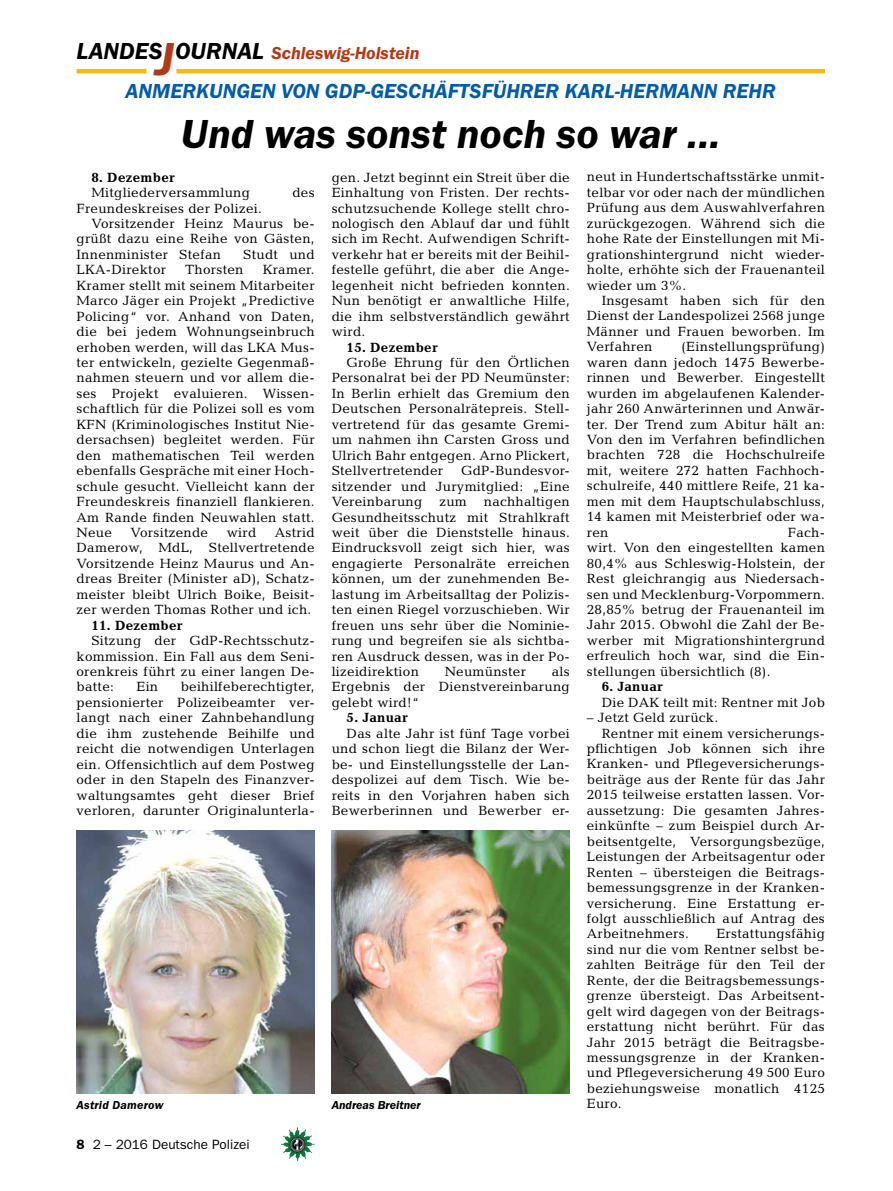
<style>
.page{position:relative;width:893px;height:1191px;background:#fff}
.page>*{position:absolute;margin:0;border:0;box-sizing:border-box;transform-origin:0 0}
.t1{font:italic 600 42px "Franklin Gothic Itc T";color:#000}
.t2{font:italic 600 21px "Franklin Gothic Itc T";color:#005baa}
.t3{font:italic 600 18px "Franklin Gothic Itc T";color:#b33916}
.t4{font:13.5px/15.5px "Candida";letter-spacing:.02em;color:#000;text-align:justify}
.t5{font:700 13.5px "Candida";letter-spacing:.02em;color:#000}
.t6{font:13.5px "Franklin Gothic";color:#000}
.t7{font:italic 600 12px "Franklin Gothic Itc T";color:#000}
.t8{font:italic 600 12px "Franklin Gothic Itc T";letter-spacing:.02em;color:#000}
.s1{font-size:24px;color:#000}
.s2{font-size:48px}
.s3{font-weight:600}
</style>
<div class="page">
<hr style="left:77px;top:69px;width:69px;height:4px;background:#fdb913">
<hr style="left:176px;top:69px;width:649px;height:4px;background:#fdb913">
<img style="left:281px;top:1128px;width:16px;height:24px">
<img style="left:77px;top:830px;width:238px;height:263px">
<img style="left:332px;top:830px;width:238px;height:263px">
<h3 class="t3" style="left:77px;top:42px;width:344px"><span class="s1">LANDES</span><span class="s2">J</span><span class="s1">OURNAL</span> Schleswig-Holstein</h3>
<h2 class="t2" style="left:126px;top:79px;width:29px">Anmer</h2>
<h2 class="t2" style="left:196px;top:79px;width:28px">kungen</h2>
<h2 class="t2" style="left:281px;top:79px;width:14px">von</h2>
<h2 class="t2" style="left:325px;top:79px;width:73px">GdP-Gesch</h2>
<h2 class="t2" style="left:435px;top:79px;width:27px">äftsführer</h2>
<h2 class="t2" style="left:565px;top:79px;width:14px">Karl</h2>
<h2 class="t2" style="left:615px;top:79px;width:34px">-Hermann</h2>
<h2 class="t2" style="left:723px;top:79px;width:28px">Rehr</h2>
<h1 class="t1" style="left:181px;top:109px;width:541px">Und was sonst noch so war ...</h1>
<p class="t4" style="left:332px;top:169px;width:240px">gen. Jetzt beginnt ein Streit über die Einhaltung von Fristen. Der rechts&shy;schutzsuchende Kollege stellt chro&shy;nologisch den Ablauf dar und fühlt sich im Recht. Aufwendigen Schrift&shy;verkehr hat er bereits mit der Beihil&shy;festelle geführt, die aber die Ange&shy;legenheit nicht befrieden konnten.<br>Nun benötigt er anwaltliche Hilfe, die ihm selbstverständlich gewährt wird.</p>
<p class="t5" style="left:347px;top:339px;width:93px">15. Dezember</p>
<p class="t4" style="left:332px;top:355px;width:240px;text-indent:15px">Große Ehrung für den Örtlichen Personalrat bei der PD Neumünster:<br>In Berlin erhielt das Gremium den Deutschen Personalrätepreis. Stell&shy;vertretend für das gesamte Gremi&shy;um nahmen ihn Carsten Gross und Ulrich Bahr entgegen. Arno Plickert, Stellvertretender</p>
<p class="t4" style="left:587px;top:169px;width:240px">neut in Hundertschaftsstärke unmit&shy;telbar vor oder nach der mündlichen Prüfung aus dem Auswahlverfahren zurückgezogen. Während sich die hohe Rate der Einstellungen mit Mi&shy;grationshintergrund nicht wieder&shy;holte, erhöhte sich der Frauenanteil wieder um 3%.</p>
<p class="t4" style="left:587px;top:293px;width:240px;text-indent:15px">Insgesamt haben sich für den Dienst der Landespolizei 2568 junge Männer und Frauen beworben. Im Verfahren</p>
<p class="t5" style="left:91px;top:169px;width:85px">8. Dezember</p>
<p class="t4" style="left:91px;top:185px;width:160px">Mitgliederversammlung</p>
<p class="t4" style="left:292px;top:185px;width:24px">des</p>
<p class="t4" style="left:77px;top:200px;width:187px">Freundeskreises der Polizei.</p>
<p class="t4" style="left:91px;top:216px;width:225px">Vorsitzender Heinz Maurus be-</p>
<p class="t4" style="left:77px;top:231px;width:240px">grüßt dazu eine Reihe von Gästen,</p>
<p class="t4" style="left:77px;top:247px;width:146px">Innenminister Stefan</p>
<p class="t4" style="left:243px;top:247px;width:73px">Studt und</p>
<p class="t4" style="left:77px;top:262px;width:91px">LKA-Direktor</p>
<p class="t4" style="left:185px;top:262px;width:60px">Thorsten</p>
<p class="t4" style="left:77px;top:262px;width:240px;text-indent:186px">Kramer.<br>Kramer stellt mit seinem Mitarbeiter Marco Jäger ein Projekt „Predictive Policing“ vor. Anhand von Daten, die bei jedem Wohnungseinbruch erhoben werden, will das LKA Mus&shy;ter entwickeln, gezielte Gegenmaß&shy;nahmen steuern und vor allem die&shy;ses Projekt evaluieren. Wissen&shy;schaftlich für die Polizei soll es vom KFN (Kriminologisches Institut Nie&shy;dersachsen) begleitet werden. Für den mathematischen Teil werden ebenfalls Gespräche mit einer Hoch&shy;schule gesucht. Vielleicht kann der Freundeskreis finanziell flankieren.<br>Am Rande finden Neuwahlen statt.<br>Neue</p>
<p class="t4" style="left:587px;top:339px;width:240px;text-indent:95px">(Einstellungsprüfung) waren dann jedoch 1475 Bewerbe&shy;rinnen und Bewerber. Eingestellt wurden im abgelaufenen Kalender&shy;jahr 260 Anwärterinnen und Anwär&shy;ter. Der Trend zum Abitur hält an:<br>Von den im Verfahren befindlichen brachten 728 die Hochschulreife mit, weitere 272 hatten Fachhoch&shy;schulreife, 440 mittlere Reife, 21 ka&shy;men mit dem Hauptschulabschluss, 14 kamen mit Meisterbrief oder wa&shy;ren</p>
<p class="t4" style="left:332px;top:463px;width:240px;text-indent:130px">GdP-Bundesvor&shy;sitzender und Jurymitglied: „Eine Vereinbarung</p>
<p class="t4" style="left:332px;top:494px;width:240px;text-indent:152px">nachhaltigen Gesundheitsschutz mit Strahlkraft weit über die Dienststelle hinaus.<br>Eindrucksvoll zeigt sich hier, was engagierte Personalräte erreichen können, um der zunehmenden Be&shy;lastung im Arbeitsalltag der Polizis&shy;ten einen Riegel vorzuschieben. Wir freuen uns sehr über die Nominie&shy;rung und begreifen sie als sichtba&shy;ren Ausdruck dessen, was in der Po&shy;lizeidirektion</p>
<p class="t4" style="left:439px;top:494px;width:29px">zum</p>
<p class="t4" style="left:587px;top:524px;width:240px;text-indent:201px">Fach&shy;wirt. Von den eingestellten kamen 80,4% aus Schleswig-Holstein, der Rest gleichrangig aus Niedersach&shy;sen und Mecklenburg-Vorpommern.<br>28,85% betrug der Frauenanteil im Jahr 2015. Obwohl die Zahl der Be&shy;werber mit Migrationshintergrund erfreulich hoch war, sind die Ein&shy;stellungen übersichtlich (8).</p>
<p class="t5" style="left:602px;top:679px;width:63px">6. Januar</p>
<p class="t4" style="left:602px;top:694px;width:225px">Die DAK teilt mit: Rentner mit Job</p>
<p class="t4" style="left:587px;top:710px;width:133px">– Jetzt Geld zurück.</p>
<p class="t4" style="left:602px;top:725px;width:225px">Rentner mit einem versicherungs-</p>
<p class="t4" style="left:587px;top:740px;width:240px">pflichtigen Job können sich ihre</p>
<p class="t4" style="left:587px;top:756px;width:240px">Kranken- und Pflegeversicherungs-</p>
<p class="t4" style="left:587px;top:771px;width:240px">beiträge aus der Rente für das Jahr</p>
<p class="t4" style="left:587px;top:787px;width:240px">2015 teilweise erstatten lassen. Vor-</p>
<p class="t4" style="left:587px;top:802px;width:240px">aussetzung: Die gesamten Jahres-</p>
<p class="t4" style="left:587px;top:818px;width:240px">einkünfte – zum Beispiel durch Ar-</p>
<p class="t4" style="left:587px;top:833px;width:240px">beitsentgelte, Versorgungsbezüge,</p>
<p class="t4" style="left:587px;top:849px;width:240px">Leistungen der Arbeitsagentur oder</p>
<p class="t4" style="left:587px;top:864px;width:240px">Renten – übersteigen die Beitrags-</p>
<p class="t4" style="left:587px;top:879px;width:240px">bemessungsgrenze in der Kranken-</p>
<p class="t4" style="left:587px;top:895px;width:240px">versicherung. Eine Erstattung er-</p>
<p class="t4" style="left:587px;top:910px;width:240px">folgt ausschließlich auf Antrag des</p>
<p class="t4" style="left:587px;top:926px;width:104px">Arbeitnehmers.</p>
<p class="t4" style="left:77px;top:525px;width:240px;text-indent:198px">Astrid Damerow, MdL, Stellvertretende Vorsitzende Heinz Maurus und An&shy;dreas Breiter (Minister aD), Schatz&shy;meister bleibt Ulrich Boike, Beisit&shy;zer werden Thomas Rother und ich.</p>
<p class="t5" style="left:91px;top:617px;width:93px">11. Dezember</p>
<p class="t4" style="left:77px;top:633px;width:240px;text-indent:15px">Sitzung der GdP-Rechtsschutz&shy;kommission. Ein Fall aus dem Seni&shy;orenkreis führt zu einer langen De&shy;batte:</p>
<p class="t4" style="left:130px;top:525px;width:79px">Vorsitzende</p>
<p class="t4" style="left:227px;top:525px;width:31px">wird</p>
<p class="t4" style="left:332px;top:664px;width:240px;text-indent:220px">als Ergebnis der Dienstvereinbarung gelebt wird!“</p>
<p class="t5" style="left:347px;top:710px;width:63px">5. Januar</p>
<p class="t4" style="left:332px;top:725px;width:240px;text-indent:15px">Das alte Jahr ist fünf Tage vorbei und schon liegt die Bilanz der Wer&shy;be- und Einstellungsstelle der Lan&shy;despolizei auf dem Tisch. Wie be&shy;reits in den Vorjahren haben sich Bewerberinnen und Bewerber er-</p>
<p class="t4" style="left:445px;top:664px;width:83px">Neumünster</p>
<p class="t4" style="left:77px;top:679px;width:240px;text-indent:104px">beihilfeberechtigter, pensionierter Polizeibeamter ver&shy;langt nach einer Zahnbehandlung die ihm zustehende Beihilfe und reicht die notwendigen Unterlagen ein. Offensichtlich auf dem Postweg oder in den Stapeln des Finanzver&shy;waltungsamtes geht dieser Brief verloren, darunter Originalunterla-</p>
<p class="t4" style="left:136px;top:679px;width:23px">Ein</p>
<p class="t4" style="left:587px;top:926px;width:240px;text-indent:130px">Erstattungsfähig sind nur die vom Rentner selbst be&shy;zahlten Beiträge für den Teil der Rente, der die Beitragsbemessungs&shy;grenze übersteigt. Das Arbeitsent&shy;gelt wird dagegen von der Beitrags&shy;erstattung nicht berührt. Für das Jahr 2015 beträgt die Beitragsbe&shy;messungsgrenze in der Kranken&shy;und Pflegeversicherung 49 500 Euro beziehungsweise monatlich 4125<br>Euro.</p>
<p class="t8" style="left:77px;top:1098px;width:88px">Astrid Damerow</p>
<p class="t7" style="left:332px;top:1098px;width:91px">Andreas Breitner</p>
<p class="t6" style="left:77px;top:1136px;width:175px"><span class="s3">8</span> 2 – 2016 Deutsche Polizei</p>
</div>
